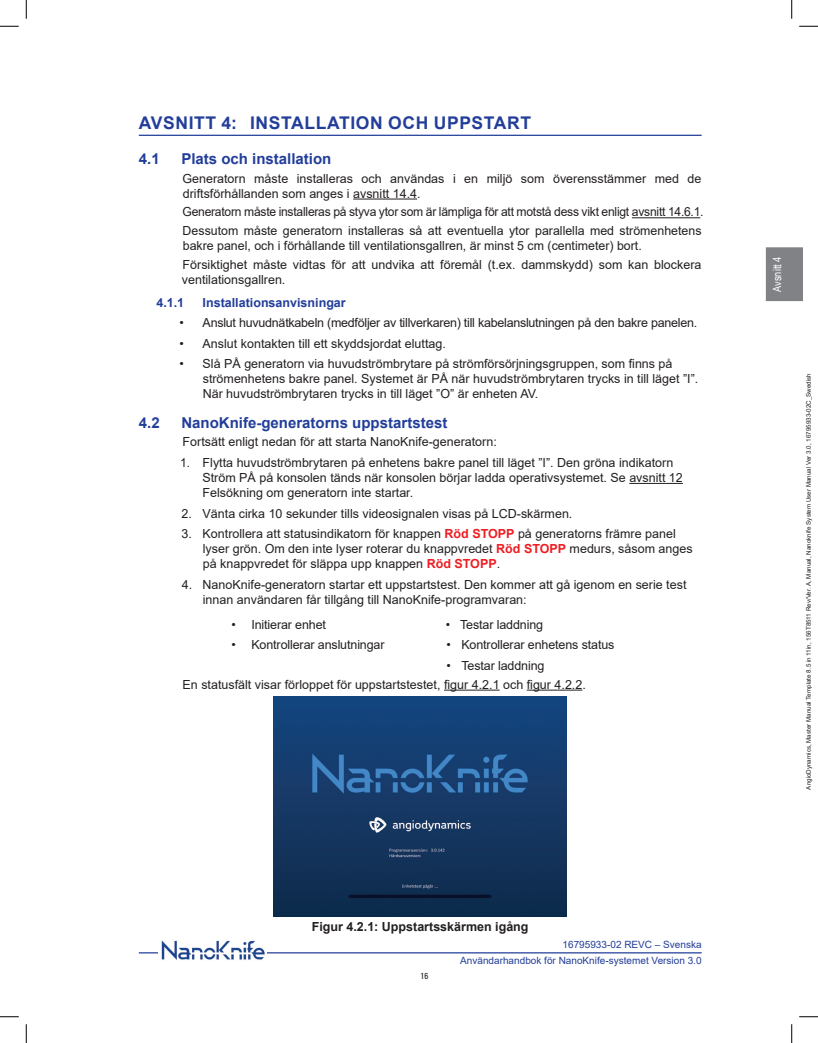
<style>
.page{position:relative;width:818px;height:1043px;background:#fff}
.page>*{position:absolute;margin:0;border:0;box-sizing:border-box;transform-origin:0 0}
.un_head{font:700 17.5px "Arial";letter-spacing:.035em;color:#223e99}
.un_subhead{font:700 15px "Arial";color:#223e99}
.un_indent2{font:12.5px/15px "Arial";color:#231f20}
.un_body_indent{font:12.5px/15px "Arial";color:#231f20}
.un_indent2-2{font:12.5px/15px "Arial";color:#231f20;scale:.96 1}
.un_indent1{font:12.5px "Arial";letter-spacing:-.01em;color:#231f20}
.un_body_indent-2{font:12.5px "Arial";letter-spacing:-.02em;color:#231f20}
.un_indent2-3{font:12.5px "Arial";letter-spacing:-.02em;color:#231f20}
.un_figure_title{font:700 12.5px "Arial";color:#231f20}
.un_subhead_2{font:700 12.5px "Arial";color:#223e99}
.t1{font:11.25px "Arial Narrow";color:#fff}
.t2{font:10px/16.1px "Arial";color:#223e99;text-align:right}
.t3{font:condensed 8.75px "Univers LT Std";color:#231f20}
.t4{font:6.25px "Arial";color:#231f20}
.s1{font-weight:700;color:#ee1d23}
</style>
<div class="page">
<div style="left:765px;top:247px;width:37px;height:54px;background:#808285"></div>
<hr style="left:139px;top:952px;width:562px;height:1px;background:#223e99">
<img style="left:159px;top:940px;width:108px;height:20px">
<hr style="left:139px;top:135px;width:562px;height:1px;background:#223e99">
<hr style="left:353px;top:198px;width:64px;height:1px;background:#231f20">
<hr style="left:632px;top:217px;width:68px;height:1px;background:#231f20">
<hr style="left:629px;top:483px;width:53px;height:1px;background:#231f20">
<hr style="left:444px;top:689px;width:55px;height:1px;background:#231f20">
<hr style="left:526px;top:689px;width:56px;height:1px;background:#231f20">
<img style="left:274px;top:697px;width:292px;height:219px">
<svg style="left:0;top:25px;width:19px;height:2px"></svg>
<svg style="left:799px;top:25px;width:19px;height:2px"></svg>
<svg style="left:0;top:1016px;width:19px;height:1px"></svg>
<svg style="left:799px;top:1016px;width:19px;height:1px"></svg>
<svg style="left:25px;top:0;width:2px;height:19px"></svg>
<svg style="left:25px;top:1024px;width:2px;height:18px"></svg>
<svg style="left:791px;top:0;width:1px;height:19px"></svg>
<svg style="left:791px;top:1024px;width:1px;height:18px"></svg>
<p class="un_head" style="left:139px;top:111px;width:393px">AVSNITT 4: INSTALLATION OCH UPPSTART</p>
<p class="un_subhead" style="left:139px;top:148px;width:22px">4.1</p>
<p class="un_subhead" style="left:181px;top:148px;width:152px">Plats och installation</p>
<p class="un_body_indent" style="left:182px;top:171px;width:520px">Generatorn måste installeras och användas i en miljö som överensstämmer med de driftsförhållanden som anges i avsnitt 14.4.</p>
<p class="un_body_indent-2" style="left:182px;top:203px;width:522px">Generatorn måste installeras på styva ytor som är lämpliga för att motstå dess vikt enligt avsnitt 14.6.1.</p>
<p class="un_body_indent" style="left:183px;top:223px;width:520px">Dessutom måste generatorn installeras så att eventuella ytor parallella med strömenhetens bakre panel, och i förhållande till ventilationsgallren, är minst 5 cm (centimeter) bort.</p>
<p class="un_body_indent" style="left:182px;top:257px;width:521px">Försiktighet måste vidtas för att undvika att föremål (t.ex. dammskydd) som kan blockera ventilationsgallren.</p>
<p class="un_subhead_2" style="left:156px;top:293px;width:29px">4.1.1</p>
<p class="un_subhead_2" style="left:202px;top:293px;width:145px">Installationsanvisningar</p>
<p class="un_indent2-3" style="left:180px;top:314px;width:519px">• Anslut huvudnätkabeln (medföljer av tillverkaren) till kabelanslutningen på den bakre panelen.</p>
<p class="un_indent2" style="left:180px;top:336px;width:268px">• Anslut kontakten till ett skyddsjordat eluttag.</p>
<p class="un_indent2" style="left:203px;top:356px;width:497px;text-indent:-23px">• Slå PÅ generatorn via huvudströmbrytare på strömförsörjningsgruppen, som finns på strömenhetens bakre panel. Systemet är PÅ när huvudströmbrytaren trycks in till läget ”I”.<br>När huvudströmbrytaren trycks in till läget ”O” är enheten AV.</p>
<p class="un_subhead" style="left:139px;top:412px;width:22px">4.2</p>
<p class="un_subhead" style="left:181px;top:412px;width:267px">NanoKnife-generatorns uppstartstest</p>
<p class="un_body_indent" style="left:182px;top:434px;width:316px">Fortsätt enligt nedan för att starta NanoKnife-generatorn:</p>
<p class="un_indent2-2" style="left:202px;top:455px;width:502px;text-indent:-22px">1. Flytta huvudströmbrytaren på enhetens bakre panel till läget ”I”. Den gröna indikatorn<br>Ström PÅ på konsolen tänds när konsolen börjar ladda operativsystemet. Se avsnitt 12<br>Felsökning om generatorn inte startar.</p>
<p class="un_indent2" style="left:181px;top:506px;width:392px">2. Vänta cirka 10 sekunder tills videosignalen visas på LCD-skärmen.</p>
<p class="un_indent2" style="left:203px;top:526px;width:491px;text-indent:-21px">3. Kontrollera att statusindikatorn för knappen <span class="s1">Röd STOPP</span> på generatorns främre panel lyser grön. Om den inte lyser roterar du knappvredet <span class="s1">Röd STOPP</span> medurs, såsom anges på knappvredet för släppa upp knappen <span class="s1">Röd STOPP</span>.</p>
<p class="un_indent2" style="left:203px;top:577px;width:485px;text-indent:-21px">4. NanoKnife-generatorn startar ett uppstartstest. Den kommer att gå igenom en serie test innan användaren får tillgång till NanoKnife-programvaran:</p>
<p class="un_indent1" style="left:232px;top:615px;width:96px">• Initierar enhet</p>
<p class="un_indent1" style="left:232px;top:636px;width:154px">• Kontrollerar anslutningar</p>
<p class="un_indent1" style="left:446px;top:615px;width:99px">• Testar laddning</p>
<p class="un_indent1" style="left:446px;top:636px;width:169px">• Kontrollerar enhetens status</p>
<p class="un_indent1" style="left:446px;top:657px;width:99px">• Testar laddning</p>
<p class="un_body_indent" style="left:183px;top:676px;width:404px">En statusfält visar förloppet för uppstartstestet, figur 4.2.1 och figur 4.2.2.</p>
<p class="un_figure_title" style="left:312px;top:918px;width:218px">Figur 4.2.1: Uppstartsskärmen igång</p>
<p class="t3" style="left:420px;top:970px;width:9px">16</p>
<p class="t2" style="left:460px;top:936px;width:243px">16795933-02 REVC – Svenska<br>Användarhandbok för NanoKnife-systemet Version 3.0</p>
<p class="t1" style="left:769px;top:292px;width:37px;rotate:-90deg">Avsnitt 4</p>
<p class="t4" style="left:804px;top:789px;width:418px;rotate:-90deg">AngioDynamics, Master Manual Template 8.5 in 11in, 156T8511 Rev/Ver. A, Manual, Nanoknife System User Manual Ver 3.0, 16795933-02C_Swedish</p>
</div>
